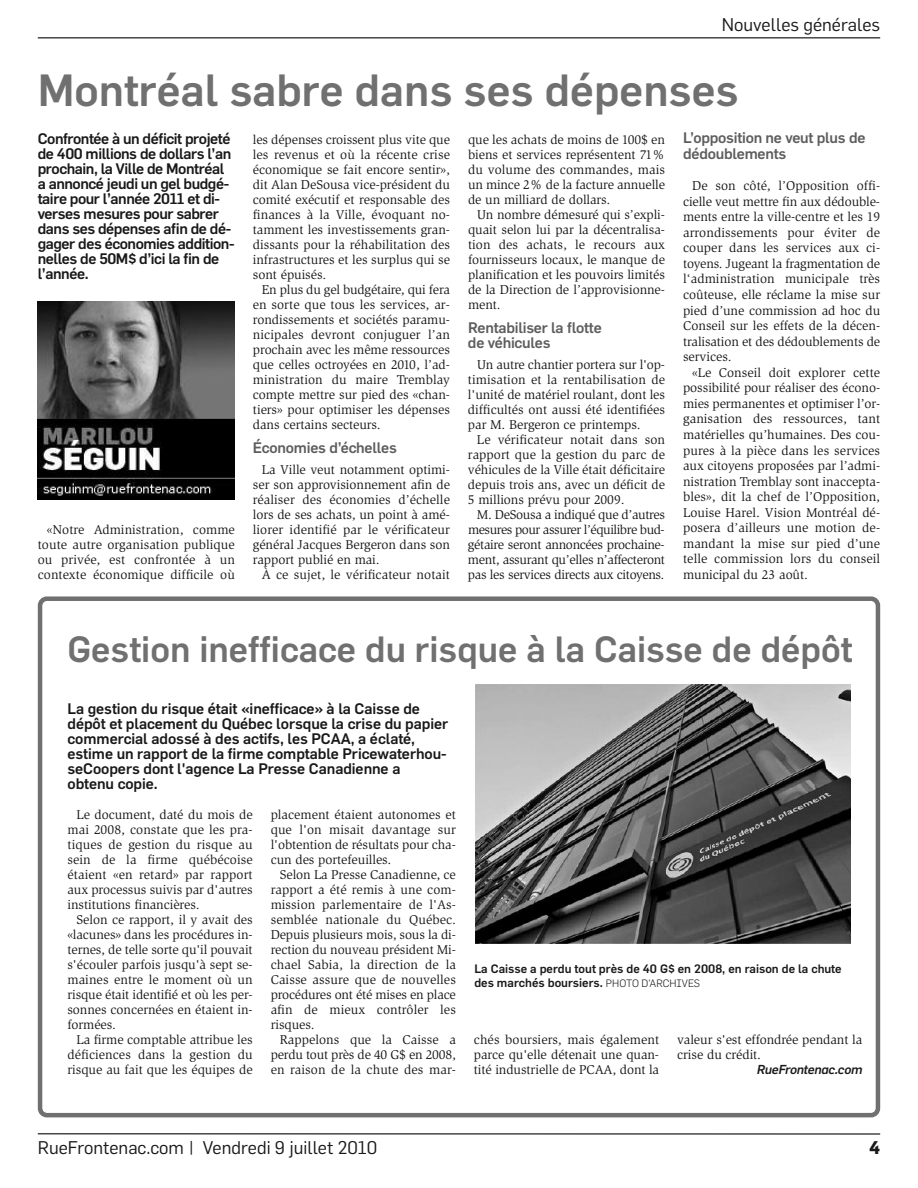
<style>
.page{position:relative;width:918px;height:1188px;background:#fff}
.page>*{position:absolute;margin:0;border:0;box-sizing:border-box;transform-origin:0 0}
.t1{font:500 44.25px "Flama";color:#707070}
.t2{font:500 35.85px "Flama";color:#707070}
.t3{font:18px "Flama";color:#191919}
.t4{font:700 18px "Flama";color:#191919}
.t5{font:500 15px/15px "Flama";letter-spacing:-.03em;color:#191919}
.t6{font:500 15px/15px "Flama";letter-spacing:-.005em;color:#191919}
.t7{font:500 15px/15px "Flama";letter-spacing:-.015em;color:#5e5e5e}
.t8{font:13.2px/15px "Slimbach Std";letter-spacing:-.005em;color:#191919;text-align:justify}
.t9{font:italic 500 12.75px "Flama";letter-spacing:-.02em;color:#191919}
.t10{font:500 12px/14.4px "Flama";color:#191919}
.s1{font-weight:300;font-size:10.5px}
</style>
<div class="page">
<hr style="left:38px;top:37px;width:842px;height:2px;background:#474747">
<hr style="left:38px;top:1133px;width:842px;height:2px;background:#474747">
<img style="left:38px;top:302px;width:197px;height:198px">
<svg style="left:38px;top:596px;width:842px;height:521px"></svg>
<h3 class="t3" style="left:722px;top:16px;width:160px">Nouvelles générales</h3>
<h1 class="t1" style="left:38px;top:70px;width:702px">Montréal sabre dans ses dépenses</h1>
<p class="t5" style="left:38px;top:132px;width:198px">Confrontée à un déficit projeté de 400 millions de dollars l’an prochain, la Ville de Montréal a annoncé jeudi un gel budgé&shy;taire pour l’année 2011 et di&shy;verses mesures pour sabrer dans ses dépenses afin de dé&shy;gager des économies addition&shy;nelles de 50M$ d’ici la fin de l’année.</p>
<p class="t8" style="left:38px;top:523px;width:199px;text-indent:9px">«Notre Administration, comme toute autre organisation publique ou privée, est confrontée à un contexte économique difficile où</p>
<p class="t8" style="left:253px;top:133px;width:199px">les dépenses croissent plus vite que les revenus et où la récente crise économique se fait encore sentir», dit Alan DeSousa vice-président du comité exécutif et responsable des finances à la Ville, évoquant no&shy;tamment les investissements gran&shy;dissants pour la réhabilitation des infrastructures et les surplus qui se sont épuisés.</p>
<p class="t8" style="left:253px;top:283px;width:199px;text-indent:9px">En plus du gel budgétaire, qui fera en sorte que tous les services, ar&shy;rondissements et sociétés paramu&shy;nicipales devront conjuguer l’an prochain avec les même ressources que celles octroyées en 2010, l’ad&shy;ministration du maire Tremblay compte mettre sur pied des «chan&shy;tiers» pour optimiser les dépenses dans certains secteurs.</p>
<p class="t7" style="left:253px;top:441px;width:146px">Économies d’échelles</p>
<p class="t8" style="left:253px;top:463px;width:199px;text-indent:9px">La Ville veut notamment optimi&shy;ser son approvisionnement afin de réaliser des économies d’échelle lors de ses achats, un point à amé&shy;liorer identifié par le vérificateur général Jacques Bergeron dans son rapport publié en mai.</p>
<p class="t8" style="left:262px;top:568px;width:190px">À ce sujet, le vérificateur notait</p>
<p class="t8" style="left:468px;top:133px;width:199px">que les achats de moins de 100$ en biens et services représentent 71% du volume des commandes, mais un mince 2% de la facture annuelle de un milliard de dollars.</p>
<p class="t8" style="left:468px;top:208px;width:199px;text-indent:9px">Un nombre démesuré qui s’expli&shy;quait selon lui par la décentralisa&shy;tion des achats, le recours aux fournisseurs locaux, le manque de planification et les pouvoirs limités de la Direction de l’approvisionne&shy;ment.</p>
<p class="t7" style="left:468px;top:321px;width:135px">Rentabiliser la flotte de véhicules</p>
<p class="t8" style="left:468px;top:358px;width:199px;text-indent:9px">Un autre chantier portera sur l'op&shy;timisation et la rentabilisation de l'unité de matériel roulant, dont les difficultés ont aussi été identifiées par M. Bergeron ce printemps.</p>
<p class="t8" style="left:468px;top:433px;width:199px;text-indent:9px">Le vérificateur notait dans son rapport que la gestion du parc de véhicules de la Ville était déficitaire depuis trois ans, avec un déficit de 5 millions prévu pour 2009.</p>
<p class="t8" style="left:468px;top:508px;width:199px;text-indent:9px">M. DeSousa a indiqué que d’autres mesures pour assurer l’équilibre bud&shy;gétaire seront annoncées prochaine&shy;ment, assurant qu’elles n’affecteront pas les services directs aux citoyens.</p>
<p class="t7" style="left:683px;top:131px;width:184px;line-height:15.6px">L’opposition ne veut plus de dédoublements</p>
<p class="t8" style="left:683px;top:179px;width:199px;line-height:15.6px;text-indent:9px">De son côté, l’Opposition offi&shy;cielle veut mettre fin aux dédouble&shy;ments entre la ville-centre et les 19 arrondissements pour éviter de couper dans les services aux ci&shy;toyens. Jugeant la fragmentation de l‘administration municipale très coûteuse, elle réclame la mise sur pied d’une commission ad hoc du Conseil sur les effets de la décen&shy;tralisation et des dédoublements de services.</p>
<p class="t8" style="left:683px;top:366px;width:199px;line-height:15.6px;text-indent:9px">«Le Conseil doit explorer cette possibilité pour réaliser des écono&shy;mies permanentes et optimiser l’or&shy;ganisation des ressources, tant matérielles qu’humaines. Des cou&shy;pures à la pièce dans les services aux citoyens proposées par l’admi&shy;nistration Tremblay sont inaccepta&shy;bles», dit la chef de l’Opposition, Louise Harel. Vision Montréal dé&shy;posera d’ailleurs une motion de&shy;mandant la mise sur pied d’une telle commission lors du conseil municipal du 23 août.</p>
<h2 class="t2" style="left:68px;top:633px;width:787px">Gestion inefficace du risque à la Caisse de dépôt</h2>
<p class="t6" style="left:67px;top:702px;width:382px">La gestion du risque était «inefficace» à la Caisse de dépôt et placement du Québec lorsque la crise du papier commercial adossé à des actifs, les PCAA, a éclaté, estime un rapport de la firme comptable Pricewaterhou&shy;seCoopers dont l'agence La Presse Canadienne a obtenu copie.</p>
<p class="t8" style="left:67px;top:808px;width:187px;text-indent:9px">Le document, daté du mois de mai 2008, constate que les pra&shy;tiques de gestion du risque au sein de la firme québécoise étaient «en retard» par rapport aux processus suivis par d'autres institutions financières.</p>
<p class="t8" style="left:67px;top:913px;width:187px;text-indent:9px">Selon ce rapport, il y avait des «lacunes» dans les procédures in&shy;ternes, de telle sorte qu'il pouvait s'écouler parfois jusqu'à sept se&shy;maines entre le moment où un risque était identifié et où les per&shy;sonnes concernées en étaient in&shy;formées.</p>
<p class="t8" style="left:67px;top:1033px;width:187px;text-indent:9px">La firme comptable attribue les déficiences dans la gestion du risque au fait que les équipes de</p>
<p class="t8" style="left:271px;top:808px;width:187px">placement étaient autonomes et que l'on misait davantage sur l'obtention de résultats pour cha&shy;cun des portefeuilles.</p>
<p class="t8" style="left:271px;top:868px;width:187px;text-indent:9px">Selon La Presse Canadienne, ce rapport a été remis à une com&shy;mission parlementaire de l'As&shy;semblée nationale du Québec.<br>Depuis plusieurs mois, sous la di&shy;rection du nouveau président Mi&shy;chael Sabia, la direction de la Caisse assure que de nouvelles procédures ont été mises en place afin de mieux contrôler les risques.</p>
<p class="t8" style="left:271px;top:1033px;width:187px;text-indent:9px">Rappelons que la Caisse a perdu tout près de 40 G$ en 2008, en raison de la chute des mar-</p>
<p class="t8" style="left:474px;top:1033px;width:187px">chés boursiers, mais également parce qu'elle détenait une quan&shy;tité industrielle de PCAA, dont la</p>
<p class="t8" style="left:677px;top:1033px;width:187px">valeur s'est effondrée pendant la crise du crédit.</p>
<p class="t10" style="left:474px;top:962px;width:369px">La Caisse a perdu tout près de 40 G$ en 2008, en raison de la chute des marchés boursiers. <span class="s1">PHOTO D'ARCHIVES</span></p>
<p class="t9" style="left:757px;top:1063px;width:107px">RueFrontenac.com</p>
<h3 class="t3" style="left:38px;top:1139px;width:341px">RueFrontenac.com | Vendredi 9 juillet 2010</h3>
<h3 class="t4" style="left:869px;top:1140px;width:13px">4</h3>
</div>
